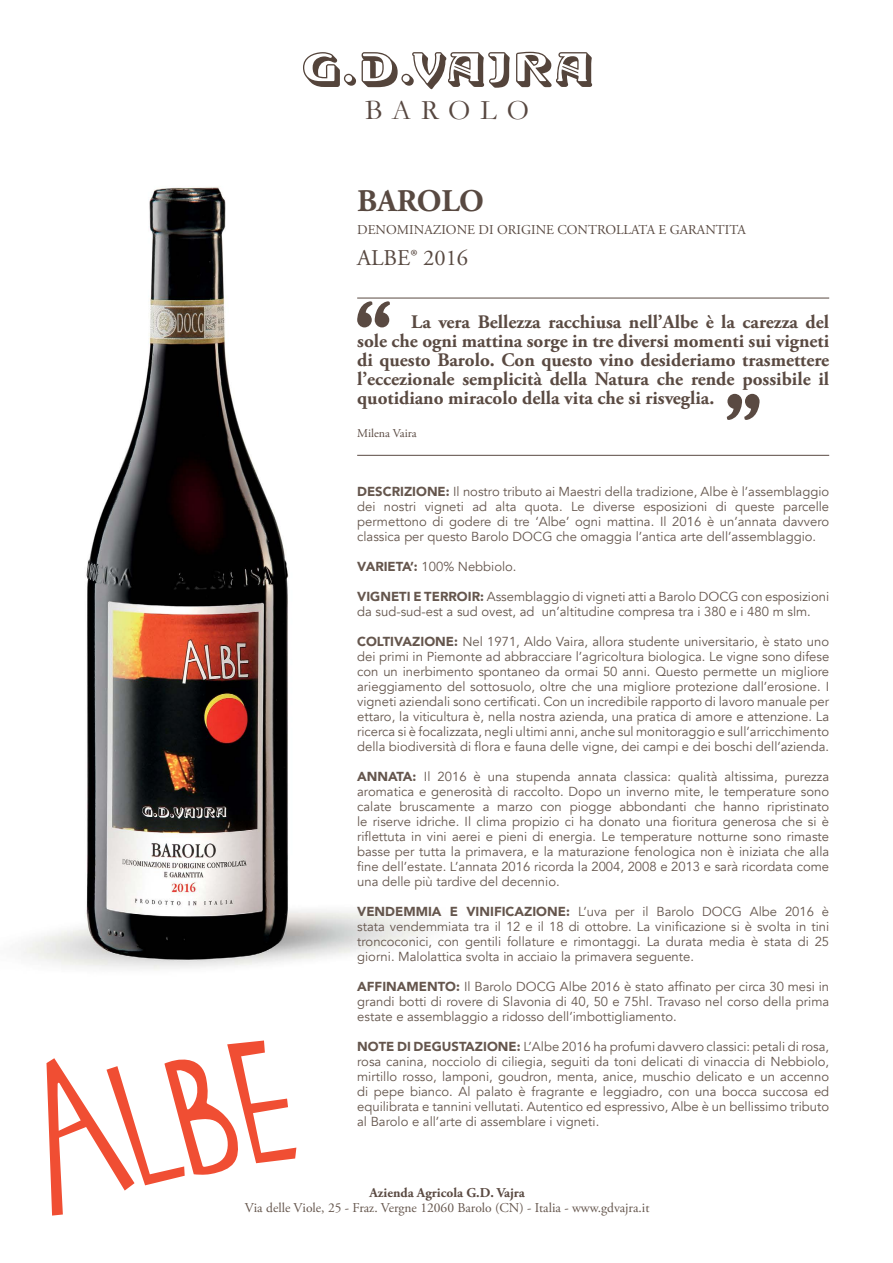
<style>
.page{position:relative;width:893px;height:1263px;background:#fff}
.page>*{position:absolute;margin:0;border:0;box-sizing:border-box;transform-origin:0 0}
.t1{font:700 31.5px "Adobe Garamond Pro";color:#584941}
.t2{font:28.5px "Garamond";letter-spacing:.35em;color:#574740}
.t3{font:22.5px "Adobe Garamond Pro";color:#584941}
.t4{font:700 19.05px/19px "Adobe Garamond Pro";color:#5a4a42;text-align:justify}
.t5{font:13.5px "Adobe Garamond Pro";color:#65564d}
.t6{font:13.5px "Adobe Garamond Pro";color:#584941}
.t7{font:700 13.5px "Adobe Garamond Pro";color:#5a4a42}
.t8{font:13.05px/15px "Avenir";color:#65564d;text-align:justify}
.t9{font:12px "Adobe Garamond Pro";color:#5a4a42}
.s1{color:#5a4a42}
.s2{font-weight:900}
</style>
<div class="page">
<img style="left:23px;top:187px;width:457px;height:783px">
<svg style="left:46px;top:1040px;width:250px;height:175px"></svg>
<hr style="left:357px;top:298px;width:472px;height:1px;background:#5a4a42">
<svg style="left:357px;top:300px;width:34px;height:27px"></svg>
<hr style="left:357px;top:455px;width:472px;height:1px;background:#5a4a42">
<svg style="left:726px;top:394px;width:34px;height:26px"></svg>
<svg style="left:516px;top:52px;width:76px;height:35px"></svg>
<svg style="left:303px;top:52px;width:207px;height:37px"></svg>
<h2 class="t2" style="left:365px;top:90px;width:165px">BAROLO</h2>
<h1 class="t1" style="left:357px;top:183px;width:128px">BAROLO</h1>
<p class="t6" style="left:357px;top:221px;width:390px">DENOMINAZIONE DI ORIGINE CONTROLLATA E GARANTITA</p>
<h3 class="t3" style="left:357px;top:245px;width:113px">ALBE<span class="s1">®</span> 2016</h3>
<p class="t4" style="left:357px;top:313px;width:474px;text-indent:54px">La vera Bellezza racchiusa nell’Albe è la carezza del sole che ogni mattina sorge in tre diversi momenti sui vigneti di questo Barolo. Con questo vino desideriamo trasmettere l’eccezionale semplicità della Natura che rende possibile il quotidiano miracolo della vita che si risveglia.</p>
<p class="t9" style="left:357px;top:426px;width:61px">Milena Vaira</p>
<p class="t8" style="left:357px;top:484px;width:473px"><span class="s2">DESCRIZIONE:</span> Il nostro tributo ai Maestri della tradizione, Albe è l’assemblaggio dei nostri vigneti ad alta quota. Le diverse esposizioni di queste parcelle permettono di godere di tre ‘Albe’ ogni mattina. Il 2016 è un’annata davvero classica per questo Barolo DOCG che omaggia l’antica arte dell’assemblaggio.</p>
<p class="t8" style="left:357px;top:559px;width:161px"><span class="s2">VARIETA’:</span> 100% Nebbiolo.</p>
<p class="t8" style="left:357px;top:589px;width:473px"><span class="s2">VIGNETI E TERROIR:</span> Assemblaggio di vigneti atti a Barolo DOCG con esposizioni da sud-sud-est a sud ovest, ad un’altitudine compresa tra i 380 e i 480 m slm.</p>
<p class="t8" style="left:357px;top:634px;width:474px"><span class="s2">COLTIVAZIONE:</span> Nel 1971, Aldo Vaira, allora studente universitario, è stato uno dei primi in Piemonte ad abbracciare l’agricoltura biologica. Le vigne sono difese con un inerbimento spontaneo da ormai 50 anni. Questo permette un migliore arieggiamento del sottosuolo, oltre che una migliore protezione dall’erosione. I vigneti aziendali sono certificati. Con un incredibile rapporto di lavoro manuale per ettaro, la viticultura è, nella nostra azienda, una pratica di amore e attenzione. La ricerca si è focalizzata, negli ultimi anni, anche sul monitoraggio e sull’arricchimento della biodiversità di flora e fauna delle vigne, dei campi e dei boschi dell’azienda.</p>
<p class="t8" style="left:357px;top:769px;width:474px"><span class="s2">ANNATA:</span> Il 2016 è una stupenda annata classica: qualità altissima, purezza aromatica e generosità di raccolto. Dopo un inverno mite, le temperature sono calate bruscamente a marzo con piogge abbondanti che hanno ripristinato le riserve idriche. Il clima propizio ci ha donato una fioritura generosa che si è riflettuta in vini aerei e pieni di energia. Le temperature notturne sono rimaste basse per tutta la primavera, e la maturazione fenologica non è iniziata che alla fine dell’estate. L’annata 2016 ricorda la 2004, 2008 e 2013 e sarà ricordata come una delle più tardive del decennio.</p>
<p class="t8" style="left:357px;top:904px;width:473px"><span class="s2">VENDEMMIA E VINIFICAZIONE:</span> L’uva per il Barolo DOCG Albe 2016 è stata vendemmiata tra il 12 e il 18 di ottobre. La vinificazione si è svolta in tini troncoconici, con gentili follature e rimontaggi. La durata media è stata di 25 giorni. Malolattica svolta in acciaio la primavera seguente.</p>
<p class="t8" style="left:357px;top:979px;width:474px"><span class="s2">AFFINAMENTO:</span> Il Barolo DOCG Albe 2016 è stato affinato per circa 30 mesi in grandi botti di rovere di Slavonia di 40, 50 e 75hl. Travaso nel corso della prima estate e assemblaggio a ridosso dell’imbottigliamento.</p>
<p class="t8" style="left:357px;top:1039px;width:474px"><span class="s2">NOTE DI DEGUSTAZIONE:</span> L’Albe 2016 ha profumi davvero classici: petali di rosa, rosa canina, nocciolo di ciliegia, seguiti da toni delicati di vinaccia di Nebbiolo, mirtillo rosso, lamponi, goudron, menta, anice, muschio delicato e un accenno di pepe bianco. Al palato è fragrante e leggiadro, con una bocca succosa ed equilibrata e tannini vellutati. Autentico ed espressivo, Albe è un bellissimo tributo al Barolo e all’arte di assemblare i vigneti.</p>
<p class="t7" style="left:369px;top:1185px;width:157px">Azienda Agricola G.D. Vajra</p>
<p class="t5" style="left:245px;top:1199px;width:406px">Via delle Viole, 25 - Fraz. Vergne 12060 Barolo (CN) - Italia - www.gdvajra.it</p>
</div>
